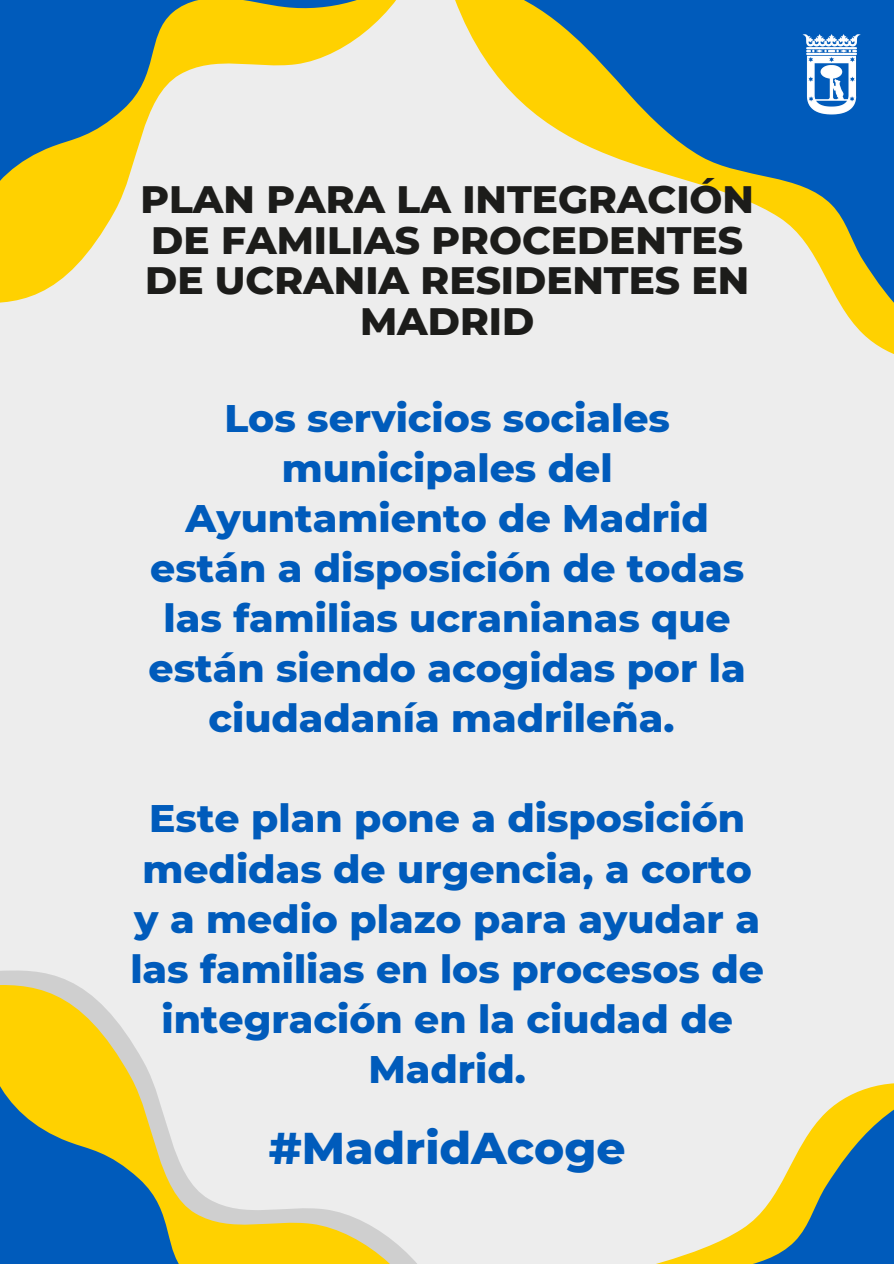
<style>
.page{position:relative;width:894px;height:1264px;background:#fff}
.page>*{position:absolute;margin:0;border:0;box-sizing:border-box;transform-origin:0 0}
.t1{font:800 45.3px "Montserrat";color:#005bbb}
.t2{font:800 39.15px/50.1px "Montserrat";color:#005bbb;text-align:center}
.t3{font:800 39px/40.5px "Montserrat";color:#1c1c1a;text-align:center}
</style>
<div class="page">
<div style="left:0;top:0;width:893px;height:1263px;background:#ededed"></div>
<svg style="left:0;top:0;width:290px;height:296px"></svg>
<svg style="left:659px;top:1083px;width:234px;height:180px"></svg>
<svg style="left:0;top:977px;width:76px;height:8px"></svg>
<svg style="left:0;top:985px;width:87px;height:7px"></svg>
<svg style="left:0;top:992px;width:416px;height:271px"></svg>
<svg style="left:290px;top:0;width:37px;height:65px;background:#dfc424"></svg>
<svg style="left:327px;top:0;width:566px;height:354px"></svg>
<img style="left:770px;top:0;width:123px;height:137px">
<p class="t3" style="left:140px;top:179px;width:615px">PLAN PARA LA INTEGRACIÓN<br>DE FAMILIAS PROCEDENTES<br>DE UCRANIA RESIDENTES EN<br>MADRID</p>
<p class="t2" style="left:148px;top:393px;width:598px">Los servicios sociales municipales del<br>Ayuntamiento de Madrid están a disposición de todas las familias ucranianas que están siendo acogidas por la ciudadanía madrileña.</p>
<p class="t2" style="left:130px;top:793px;width:635px">Este plan pone a disposición medidas de urgencia, a corto y a medio plazo para ayudar a las familias en los procesos de integración en la ciudad de<br>Madrid.</p>
<p class="t1" style="left:269px;top:1119px;width:358px">#MadridAcoge</p>
</div>
